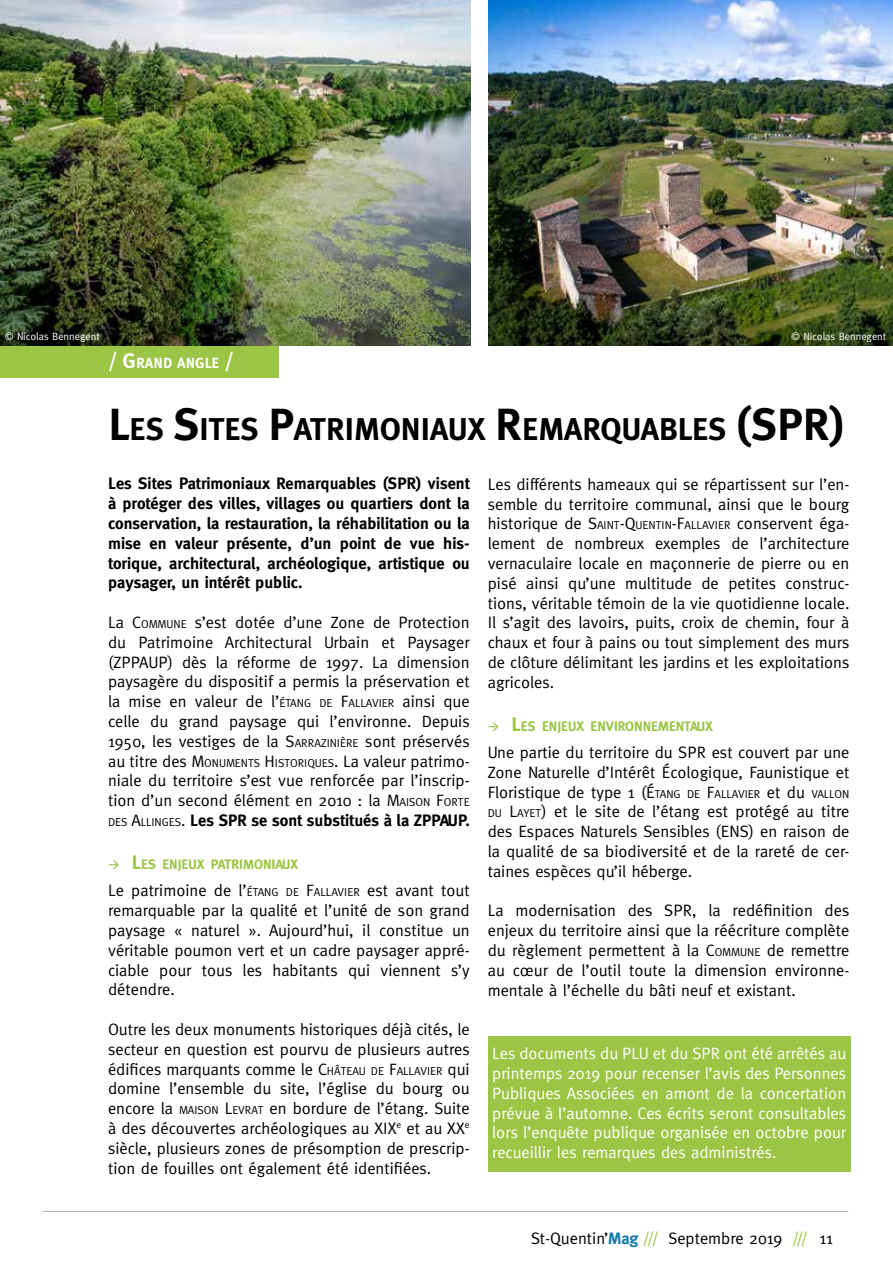
<style>
.page{position:relative;width:893px;height:1263px;background:#fff}
.page>*{position:absolute;margin:0;border:0;box-sizing:border-box;transform-origin:0 0}
.t1{font:700 31.5px "Meta Plus";letter-spacing:-.015em;color:#000}
.t2{font:16.5px/19.8px "Meta";color:#000;text-align:justify}
.t3{font:700 16.5px/19.8px "Meta";color:#000;text-align:justify}
.t4{font:16.5px/19.8px "Meta";color:#fff;text-align:justify}
.t5{font:700 14.7px "Meta Plus";color:#fff}
.t6{font:700 13.65px "Meta";color:#9cc545}
.t7{font:10.5px "Meta";color:#fff}
.s1{font-size:21px}
.s2{font-size:45px}
.s3{font-style:inherit}
.s4{font-size:11.55px}
.s5{font-weight:700}
.s6{font-size:19.5px}
.s7{font-weight:700;color:#167cac}
.s8{color:#9cc545}
</style>
<div class="page">
<hr style="left:43px;top:1211px;width:805px;height:1px;background:#b3b2b2">
<div style="left:0;top:345px;width:278px;height:33px;background:#9cc545"></div>
<img style="left:0;top:0;width:470px;height:346px">
<img style="left:488px;top:0;width:405px;height:346px">
<div style="left:488px;top:1036px;width:362px;height:136px;background:#9cc545"></div>
<p class="t7" style="left:5px;top:330px;width:96px">© Nicolas Bennegent</p>
<p class="t7" style="left:791px;top:330px;width:96px">© Nicolas Bennegent</p>
<p class="t5" style="left:108px;top:354px;width:128px"><span class="s1">/ G</span>RAND ANGLE <span class="s1">/</span></p>
<h1 class="t1" style="left:108px;top:411px;width:738px"><span class="s2">L</span>ES <span class="s2">S</span>ITES <span class="s2">P</span>ATRIMONIAUX <span class="s2">R</span>EMARQUABLES <span class="s2">(SPR)</span></h1>
<p class="t3" style="left:108px;top:474px;width:363px">Les Sites Patrimoniaux Remarquables (SPR) visent à protéger des villes, villages ou quartiers dont la conservation, la restauration, la réhabilitation ou la mise en valeur présente, d’un point de vue his&shy;torique, architectural, archéologique, artistique ou paysager, un intérêt public.</p>
<p class="t2" style="left:108px;top:612px;width:363px">La <span class="s3">C</span><span class="s4">OMMUNE</span> s’est dotée d’une Zone de Protection du Patrimoine Architectural Urbain et Paysager (ZPPAUP) dès la réforme de 1997. La dimension paysagère du dispositif a permis la préservation et la mise en valeur de l’<span class="s4">ÉTANG DE</span> <span class="s3">F</span><span class="s4">ALLAVIER</span> ainsi que celle du grand paysage qui l’environne. Depuis 1950, les vestiges de la <span class="s3">S</span><span class="s4">ARRAZINIÈRE</span> sont préservés au titre des <span class="s3">M</span><span class="s4">ONUMENTS</span> <span class="s3">H</span> <span class="s4">ISTORIQUES</span><span class="s3">.</span> La valeur patrimo&shy;niale du territoire s’est vue renforcée par l’inscrip&shy;tion d’un second élément en 2010 : la <span class="s3">M</span><span class="s4">AISON</span> <span class="s3">F</span><span class="s4">ORTE DES</span> <span class="s3">A</span><span class="s4">LLINGES</span>. <span class="s5">Les SPR se sont substitués à la ZPPAUP.</span></p>
<p class="t6" style="left:108px;top:857px;width:192px">→ <span class="s6">L</span>ES ENJEUX PATRIMONIAUX</p>
<p class="t2" style="left:108px;top:880px;width:363px">Le patrimoine de l’<span class="s4">ÉTANG DE</span> <span class="s3">F</span><span class="s4">ALLAVIER</span> est avant tout remarquable par la qualité et l’unité de son grand paysage « naturel ». Aujourd’hui, il constitue un véritable poumon vert et un cadre paysager appré&shy;ciable pour tous les habitants qui viennent s’y détendre.</p>
<p class="t2" style="left:108px;top:1019px;width:363px">Outre les deux monuments historiques déjà cités, le secteur en question est pourvu de plusieurs autres édifices marquants comme le <span class="s3">C</span><span class="s4">HÂTEAU DE</span> <span class="s3">F</span><span class="s4">ALLAVIER</span> qui domine l’ensemble du site, l’église du bourg ou encore la <span class="s4">MAISON</span> <span class="s3">L</span><span class="s4">EVRAT</span> en bordure de l’étang. Suite à des découvertes archéologiques au XIX<sup>e</sup> et au XX<sup>e </sup>siècle, plusieurs zones de présomption de prescrip&shy;tion de fouilles ont également été identifiées.</p>
<p class="t2" style="left:488px;top:474px;width:363px">Les différents hameaux qui se répartissent sur l’en&shy;semble du territoire communal, ainsi que le bourg historique de S<span class="s4">AINT</span><span class="s3">-Q</span><span class="s4">UENTIN</span><span class="s3">-F</span><span class="s4">ALLAVIER</span> conservent éga&shy;lement de nombreux exemples de l’architecture vernaculaire locale en maçonnerie de pierre ou en pisé ainsi qu’une multitude de petites construc&shy;tions, véritable témoin de la vie quotidienne locale.<br>Il s’agit des lavoirs, puits, croix de chemin, four à chaux et four à pains ou tout simplement des murs de clôture délimitant les jardins et les exploitations agricoles.</p>
<p class="t6" style="left:488px;top:718px;width:227px">→ <span class="s6">L</span>ES ENJEUX ENVIRONNEMENTAUX</p>
<p class="t2" style="left:488px;top:742px;width:363px">Une partie du territoire du SPR est couvert par une Zone Naturelle d’Intérêt Écologique, Faunistique et Floristique de type 1 (<span class="s3">É</span><span class="s4">TANG DE</span> <span class="s3">F</span><span class="s4">ALLAVIER</span> et du <span class="s4">VALLON DU</span> <span class="s3">L</span><span class="s4">AYET</span>) et le site de l’étang est protégé au titre des Espaces Naturels Sensibles (ENS) en raison de la qualité de sa biodiversité et de la rareté de cer&shy;taines espèces qu’il héberge.</p>
<p class="t2" style="left:488px;top:900px;width:363px">La modernisation des SPR, la redéfinition des enjeux du territoire ainsi que la réécriture complète du règlement permettent à la <span class="s3">C</span><span class="s4">OMMUNE</span> de remettre au cœur de l’outil toute la dimension environne&shy;mentale à l’échelle du bâti neuf et existant.</p>
<p class="t4" style="left:492px;top:1043px;width:355px">Les documents du PLU et du SPR ont été arrêtés au printemps 2019 pour recenser l’avis des Personnes Publiques Associées en amont de la concertation prévue à l’automne. Ces écrits seront consultables lors l’enquête publique organisée en octobre pour recueillir les remarques des administrés.</p>
<p class="t2" style="left:531px;top:1228px;width:303px">St-Quentin’<span class="s7">Mag</span> <span class="s8">///</span> Septembre 2019 <span class="s8">///</span> 11</p>
</div>
